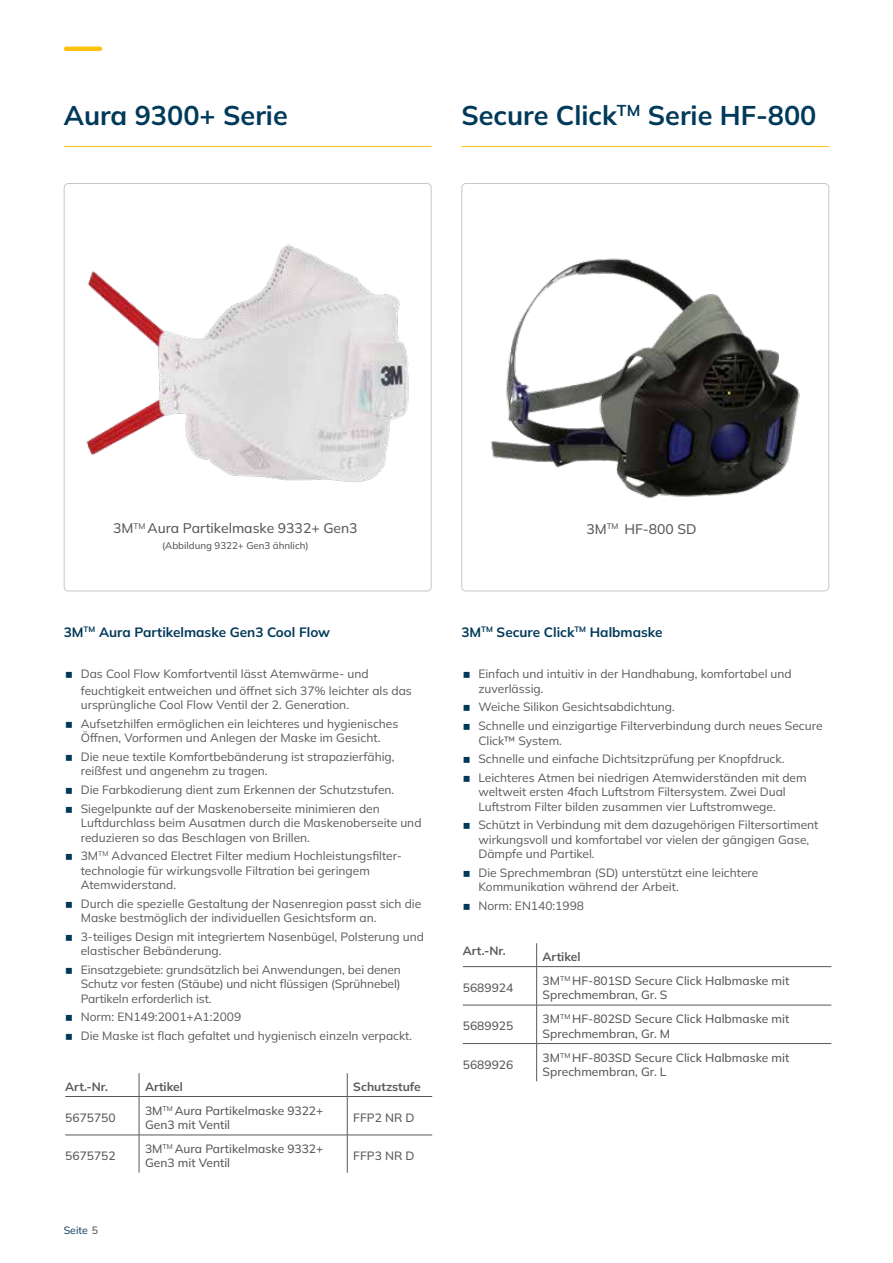
<style>
.page{position:relative;width:893px;height:1263px;background:#fff}
.page>*{position:absolute;margin:0;border:0;box-sizing:border-box;transform-origin:0 0}
.t1{font:700 27px "Mulish";color:#003959}
.t2{font:500 13.95px "Mulish";color:#58595b}
.t3{font:700 13.5px "Mulish";color:#003959}
.t4{font:12px/14.4px "Mulish";color:#58595b}
.t5{font:500 12px/14.4px "Mulish";color:#58595b}
.t6{font:700 12px "Mulish";color:#58595b}
.t7{font:10.5px "Mulish";color:#003959}
.t8{font:500 9.75px "Mulish";color:#58595b}
.s1{font-weight:500;color:#58595b}
</style>
<div class="page">
<hr style="left:66px;top:47px;width:34px;height:4px;background:#ffc20e">
<hr style="left:64px;top:146px;width:368px;height:1px;background:#ffc20e">
<hr style="left:461px;top:146px;width:368px;height:1px;background:#ffc20e">
<img style="left:86px;top:244px;width:323px;height:238px">
<div style="left:64px;top:183px;width:368px;height:408px;border:1px solid #c7c8ca;border-radius:4px"></div>
<img style="left:491px;top:258px;width:309px;height:241px">
<div style="left:461px;top:183px;width:368px;height:408px;border:1px solid #c7c8ca;border-radius:4px"></div>
<svg style="left:139px;top:1073px;width:1px;height:23px"></svg>
<svg style="left:347px;top:1073px;width:1px;height:23px"></svg>
<hr style="left:65px;top:1096px;width:74px;height:1px;background:#58595b">
<hr style="left:139px;top:1096px;width:208px;height:1px;background:#58595b">
<hr style="left:139px;top:1097px;width:1px;height:38px;background:#58595b">
<hr style="left:347px;top:1096px;width:85px;height:1px;background:#58595b">
<hr style="left:347px;top:1097px;width:1px;height:38px;background:#58595b">
<hr style="left:65px;top:1135px;width:74px;height:1px;background:#58595b">
<hr style="left:139px;top:1135px;width:208px;height:1px;background:#58595b">
<hr style="left:139px;top:1135px;width:1px;height:38px;background:#58595b">
<hr style="left:347px;top:1135px;width:85px;height:1px;background:#58595b">
<hr style="left:347px;top:1135px;width:1px;height:38px;background:#58595b">
<svg style="left:536px;top:943px;width:1px;height:23px"></svg>
<hr style="left:463px;top:966px;width:74px;height:1px;background:#58595b">
<hr style="left:537px;top:966px;width:294px;height:1px;background:#58595b">
<hr style="left:536px;top:967px;width:1px;height:38px;background:#58595b">
<hr style="left:463px;top:1005px;width:74px;height:1px;background:#58595b">
<hr style="left:537px;top:1005px;width:294px;height:1px;background:#58595b">
<hr style="left:536px;top:1005px;width:1px;height:38px;background:#58595b">
<hr style="left:463px;top:1043px;width:74px;height:1px;background:#58595b">
<hr style="left:537px;top:1043px;width:294px;height:1px;background:#58595b">
<hr style="left:536px;top:1044px;width:1px;height:37px;background:#58595b">
<h1 class="t1" style="left:64px;top:97px;width:226px">Aura 9300+ Serie</h1>
<h1 class="t1" style="left:461px;top:97px;width:357px">Secure Click<sup>TM</sup> Serie HF-800</h1>
<p class="t2" style="left:113px;top:519px;width:246px">3M<sup>TM</sup> Aura Partikelmaske 9332+ Gen3</p>
<p class="t8" style="left:162px;top:539px;width:148px">(Abbildung 9322+ Gen3 ähnlich)</p>
<p class="t2" style="left:586px;top:519px;width:112px">3M<sup>TM</sup> HF-800 SD</p>
<p class="t3" style="left:64px;top:622px;width:268px">3M<sup>TM</sup> Aura Partikelmaske Gen3 Cool Flow</p>
<p class="t3" style="left:461px;top:622px;width:203px">3M<sup>TM</sup> Secure Click<sup>TM</sup> Halbmaske</p>
<p class="t4" style="left:478px;top:667px;width:315px">Einfach und intuitiv in der Handhabung, komfortabel und zuverlässig.</p>
<p class="t4" style="left:478px;top:697px;width:346px;line-height:18.6px">Weiche Silikon Gesichtsabdichtung.<br>Schnelle und einzigartige Filterverbindung durch neues Secure</p>
<p class="t4" style="left:478px;top:731px;width:330px;line-height:18.6px">Click™ System.<br>Schnelle und einfache Dichtsitzprüfung per Knopfdruck.<br>Leichteres Atmen bei niedrigen Atemwiderständen mit dem</p>
<p class="t4" style="left:478px;top:784px;width:309px">weltweit ersten 4fach Luftstrom Filtersystem. Zwei Dual<br>Luftstrom Filter bilden zusammen vier Luftstromwege.</p>
<p class="t4" style="left:478px;top:817px;width:342px">Schützt in Verbindung mit dem dazugehörigen Filtersortiment wirkungsvoll und komfortabel vor vielen der gängigen Gase,<br>Dämpfe und Partikel.</p>
<p class="t4" style="left:478px;top:865px;width:281px">Die Sprechmembran (SD) unterstützt eine leichtere<br>Kommunikation während der Arbeit.</p>
<p class="t4" style="left:478px;top:898px;width:107px">Norm: EN140:1998</p>
<p class="t4" style="left:81px;top:665px;width:333px;line-height:16.5px">Das Cool Flow Komfortventil lässt Atemwärme- und feuchtigkeit entweichen und öffnet sich 37% leichter als das</p>
<p class="t4" style="left:81px;top:695px;width:319px;line-height:18.6px">ursprüngliche Cool Flow Ventil der 2. Generation.<br>Aufsetzhilfen ermöglichen ein leichteres und hygienisches</p>
<p class="t4" style="left:81px;top:728px;width:315px;line-height:18.6px">Öffnen, Vorformen und Anlegen der Maske im Gesicht.<br>Die neue textile Komfortbebänderung ist strapazierfähig,</p>
<p class="t4" style="left:81px;top:761px;width:315px;line-height:18.6px">reißfest und angenehm zu tragen.<br>Die Farbkodierung dient zum Erkennen der Schutzstufen.<br>Siegelpunkte auf der Maskenoberseite minimieren den</p>
<p class="t4" style="left:81px;top:815px;width:342px">Luftdurchlass beim Ausatmen durch die Maskenoberseite und reduzieren so das Beschlagen von Brillen.</p>
<p class="t4" style="left:81px;top:848px;width:323px">3M<sup>TM</sup> Advanced Electret Filter medium Hochleistungsfilter&shy;technologie für wirkungsvolle Filtration bei geringem<br>Atemwiderstand.</p>
<p class="t4" style="left:81px;top:896px;width:342px">Durch die spezielle Gestaltung der Nasenregion passt sich die<br>Maske bestmöglich der individuellen Gesichtsform an.</p>
<p class="t4" style="left:81px;top:929px;width:345px">3-teiliges Design mit integriertem Nasenbügel, Polsterung und elastischer Bebänderung.</p>
<p class="t4" style="left:81px;top:962px;width:322px;text-align:justify">Einsatzgebiete: grundsätzlich bei Anwendungen, bei denen Schutz vor festen (Stäube) und nicht flüssigen (Sprühnebel)<br>Partikeln erforderlich ist.</p>
<p class="t4" style="left:81px;top:1007px;width:333px;line-height:18.6px">Norm: EN149:2001+A1:2009<br>Die Maske ist flach gefaltet und hygienisch einzeln verpackt.</p>
<p class="t6" style="left:65px;top:1078px;width:44px">Art.-Nr.</p>
<p class="t6" style="left:145px;top:1078px;width:39px">Artikel</p>
<p class="t6" style="left:353px;top:1078px;width:69px">Schutzstufe</p>
<p class="t5" style="left:65px;top:1110px;width:52px">5675750</p>
<p class="t5" style="left:145px;top:1103px;width:180px">3M<sup>TM</sup> Aura Partikelmaske 9322+<br>Gen3 mit Ventil</p>
<p class="t5" style="left:353px;top:1110px;width:63px">FFP2 NR D</p>
<p class="t5" style="left:65px;top:1148px;width:52px">5675752</p>
<p class="t5" style="left:145px;top:1141px;width:180px">3M<sup>TM</sup> Aura Partikelmaske 9332+<br>Gen3 mit Ventil</p>
<p class="t5" style="left:353px;top:1148px;width:63px">FFP3 NR D</p>
<p class="t6" style="left:463px;top:943px;width:44px">Art.-Nr.</p>
<p class="t6" style="left:543px;top:948px;width:39px">Artikel</p>
<p class="t5" style="left:463px;top:980px;width:52px">5689924</p>
<p class="t5" style="left:543px;top:973px;width:248px">3M<sup>TM</sup> HF-801SD Secure Click Halbmaske mit<br>Sprechmembran, Gr. S</p>
<p class="t5" style="left:463px;top:1018px;width:52px">5689925</p>
<p class="t5" style="left:543px;top:1011px;width:248px">3M<sup>TM</sup> HF-802SD Secure Click Halbmaske mit<br>Sprechmembran, Gr. M</p>
<p class="t5" style="left:463px;top:1057px;width:52px">5689926</p>
<p class="t5" style="left:543px;top:1050px;width:248px">3M<sup>TM</sup> HF-803SD Secure Click Halbmaske mit<br>Sprechmembran, Gr. L</p>
<p class="t7" style="left:64px;top:1223px;width:36px">Seite <span class="s1">5</span></p>
</div>
